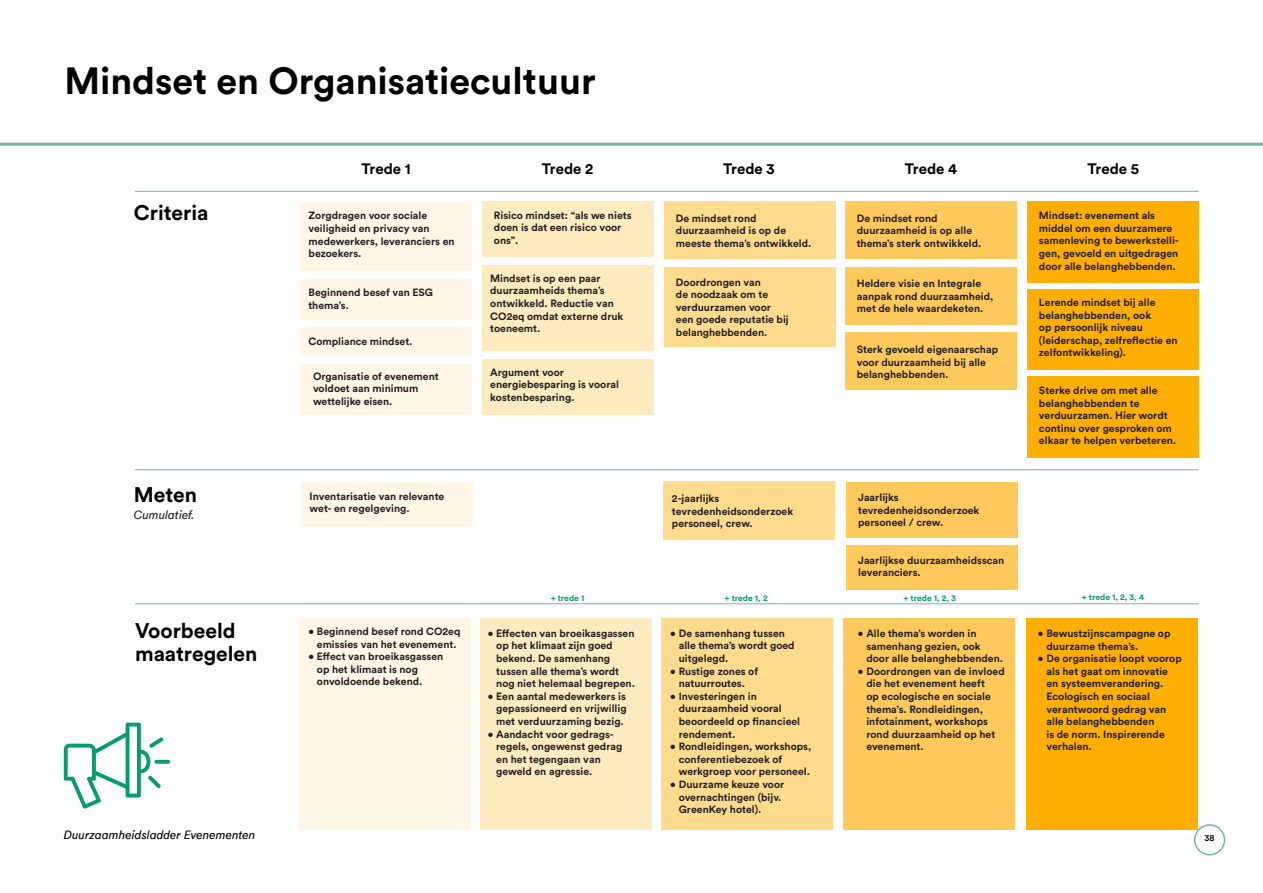
<style>
.page{position:relative;width:1263px;height:893px;background:#fff}
.page>*{position:absolute;margin:0;border:0;box-sizing:border-box;transform-origin:0 0}
.t1{font:700 37.5px "Circular Std";color:#000}
.t2{font:700 21px/22.5px "Circular Std";color:#000}
.t3{font:700 15px "Circular Std";color:#000}
.t4{font:italic 12px "Circular";color:#000}
.Tekst{font:italic 12px "Circular";color:#231f20}
.t5{font:700 10.5px/12.6px "Circular Std";color:#231f20}
.t6{font:500 9px "Circular";color:#000}
.Tekst-2{font:700 8.55px "Circular Std";color:#079c6d}
</style>
<div class="page">
<div style="left:1194px;top:824px;width:31px;height:31px;border:2px solid #73ba9b;border-radius:50%"></div>
<hr style="left:0;top:143px;width:1263px;height:3px;background:#73ba9b">
<div style="left:845px;top:267px;width:171px;height:57px;background:#ffca5b"></div>
<div style="left:845px;top:333px;width:171px;height:57px;background:#ffca5b"></div>
<div style="left:845px;top:202px;width:171px;height:57px;background:#ffca5b"></div>
<div style="left:846px;top:482px;width:171px;height:55px;background:#ffca5b"></div>
<div style="left:846px;top:546px;width:171px;height:44px;background:#ffca5b"></div>
<div style="left:1027px;top:202px;width:171px;height:81px;background:#ffae03"></div>
<div style="left:1027px;top:289px;width:171px;height:81px;background:#ffae03"></div>
<div style="left:1027px;top:376px;width:171px;height:81px;background:#ffae03"></div>
<div style="left:301px;top:482px;width:172px;height:44px;background:#fff7e6"></div>
<div style="left:482px;top:202px;width:171px;height:55px;background:#ffebc0"></div>
<div style="left:482px;top:265px;width:171px;height:85px;background:#ffebc0"></div>
<div style="left:482px;top:359px;width:171px;height:55px;background:#ffebc0"></div>
<div style="left:664px;top:482px;width:171px;height:58px;background:#ffdb8e"></div>
<div style="left:664px;top:202px;width:171px;height:57px;background:#ffdb8e"></div>
<div style="left:664px;top:267px;width:171px;height:79px;background:#ffdb8e"></div>
<div style="left:300px;top:202px;width:171px;height:69px;background:#fff7e6"></div>
<div style="left:300px;top:328px;width:171px;height:27px;background:#fff7e6"></div>
<div style="left:300px;top:279px;width:171px;height:40px;background:#fff7e6"></div>
<div style="left:300px;top:364px;width:171px;height:50px;background:#fff7e6"></div>
<hr style="left:135px;top:191px;width:1063px;height:1px;background:#73ba9b">
<hr style="left:135px;top:469px;width:1063px;height:1px;background:#73ba9b">
<hr style="left:135px;top:603px;width:1063px;height:1px;background:#73ba9b">
<div style="left:1026px;top:618px;width:171px;height:211px;background:#ffae03"></div>
<div style="left:661px;top:618px;width:172px;height:211px;background:#ffdb8e"></div>
<div style="left:480px;top:618px;width:171px;height:211px;background:#ffebc0"></div>
<div style="left:300px;top:618px;width:171px;height:211px;background:#fff7e6"></div>
<div style="left:843px;top:618px;width:172px;height:211px;background:#ffca5b"></div>
<svg style="left:154px;top:760px;width:16px;height:4px"></svg>
<svg style="left:64px;top:723px;width:100px;height:86px"></svg>
<p class="t1" style="left:64px;top:57px;width:533px">Mindset en Organisatiecultuur</p>
<p class="t2" style="left:134px;top:201px;width:76px">Criteria</p>
<p class="t2" style="left:134px;top:483px;width:65px">Meten</p>
<p class="Tekst" style="left:134px;top:507px;width:62px">Cumulatief.</p>
<p class="t2" style="left:135px;top:619px;width:124px">Voorbeeld maatregelen</p>
<p class="t3" style="left:361px;top:159px;width:51px">Trede 1</p>
<p class="t3" style="left:542px;top:159px;width:53px">Trede 2</p>
<p class="t3" style="left:723px;top:159px;width:53px">Trede 3</p>
<p class="t3" style="left:905px;top:159px;width:54px">Trede 4</p>
<p class="t3" style="left:1087px;top:159px;width:53px">Trede 5</p>
<p class="t5" style="left:309px;top:209px;width:148px">Zorgdragen voor sociale veiligheid en privacy van medewerkers, leveranciers en bezoekers.</p>
<p class="t5" style="left:309px;top:286px;width:126px">Beginnend besef van ESG thema’s.</p>
<p class="t5" style="left:309px;top:335px;width:105px">Compliance mindset.</p>
<p class="t5" style="left:313px;top:369px;width:127px">Organisatie of evenement voldoet aan minimum wettelijke eisen.</p>
<p class="t5" style="left:310px;top:489px;width:136px">Inventarisatie van relevante wet- en regelgeving.</p>
<p class="t5" style="left:308px;top:625px;width:154px;text-align:center">• Beginnend besef rond CO2eq emissies van het evenement.</p>
<p class="t5" style="left:317px;top:650px;width:128px;text-indent:-9px">• Effect van broeikasgassen op het klimaat is nog onvoldoende bekend.</p>
<p class="t5" style="left:494px;top:209px;width:139px">Risico mindset: “als we niets doen is dat een risico voor ons”.</p>
<p class="t5" style="left:490px;top:272px;width:135px">Mindset is op een paar duurzaamheids thema’s ontwikkeld. Reductie van<br>CO2eq omdat externe druk toeneemt.</p>
<p class="t5" style="left:490px;top:365px;width:130px">Argument voor energiebesparing is vooral kostenbesparing.</p>
<p class="t5" style="left:676px;top:211px;width:137px">De mindset rond duurzaamheid is op de meeste thema’s ontwikkeld.</p>
<p class="t5" style="left:676px;top:275px;width:114px">Doordrongen van<br>de noodzaak om te verduurzamen voor een goede reputatie bij belanghebbenden.</p>
<p class="t5" style="left:672px;top:492px;width:123px">2-jaarlijks tevredenheidsonderzoek personeel, crew.</p>
<p class="t5" style="left:857px;top:211px;width:126px">De mindset rond duurzaamheid is op alle thema’s sterk ontwikkeld.</p>
<p class="t5" style="left:857px;top:277px;width:138px">Heldere visie en Integrale aanpak rond duurzaamheid, met de hele waardeketen.</p>
<p class="t5" style="left:857px;top:343px;width:143px">Sterk gevoeld eigenaarschap voor duurzaamheid bij alle belanghebbenden.</p>
<p class="t5" style="left:858px;top:491px;width:123px">Jaarlijks tevredenheidsonderzoek personeel / crew.</p>
<p class="t5" style="left:858px;top:553px;width:148px">Jaarlijkse duurzaamheidsscan leveranciers.</p>
<p class="t5" style="left:1039px;top:209px;width:141px">Mindset: evenement als middel om een duurzamere samenleving te bewerkstelli&shy;gen, gevoeld en uitgedragen door alle belanghebbenden.</p>
<p class="t5" style="left:1039px;top:296px;width:140px">Lerende mindset bij alle belanghebbenden, ook<br>op persoonlijk niveau (leiderschap, zelfreflectie en zelfontwikkeling).</p>
<p class="t5" style="left:1039px;top:384px;width:139px">Sterke drive om met alle belanghebbenden te verduurzamen. Hier wordt continu over gesproken om elkaar te helpen verbeteren.</p>
<p class="Tekst-2" style="left:551px;top:593px;width:35px">+ trede 1</p>
<p class="Tekst-2" style="left:725px;top:593px;width:45px">+ trede 1, 2</p>
<p class="Tekst-2" style="left:903px;top:593px;width:54px">+ trede 1, 2, 3</p>
<p class="Tekst-2" style="left:1082px;top:592px;width:64px">+ trede 1, 2, 3, 4</p>
<p class="t5" style="left:496px;top:627px;width:140px;text-indent:-9px">• Effecten van broeikasgassen op het klimaat zijn goed bekend. De samenhang tussen alle thema’s wordt nog niet helemaal begrepen.</p>
<p class="t5" style="left:496px;top:690px;width:132px;text-align:justify;text-indent:-9px">• Een aantal medewerkers is gepassioneerd en vrijwillig met verduurzaming bezig.</p>
<p class="t5" style="left:496px;top:727px;width:128px;text-indent:-9px">• Aandacht voor gedrags&shy;regels, ongewenst gedrag en het tegengaan van geweld en agressie.</p>
<p class="t5" style="left:679px;top:627px;width:117px;text-indent:-9px">• De samenhang tussen alle thema’s wordt goed uitgelegd.</p>
<p class="t5" style="left:670px;top:664px;width:89px;text-align:center">• Rustige zones of natuurroutes.</p>
<p class="t5" style="left:679px;top:690px;width:123px;text-indent:-9px">• Investeringen in duurzaamheid vooral beoordeeld op financieel rendement.</p>
<p class="t5" style="left:679px;top:740px;width:134px;text-indent:-9px">• Rondleidingen, workshops, conferentiebezoek of werkgroep voor personeel.</p>
<p class="t5" style="left:679px;top:778px;width:107px;text-indent:-9px">• Duurzame keuze voor overnachtingen (bijv.<br>GreenKey hotel).</p>
<p class="t5" style="left:866px;top:627px;width:138px;text-indent:-9px">• Alle thema’s worden in samenhang gezien, ook door alle belanghebbenden.</p>
<p class="t5" style="left:866px;top:664px;width:140px;text-indent:-9px">• Doordrongen van de invloed die het evenement heeft<br>op ecologische en sociale thema’s. Rondleidingen, infotainment, workshops rond duurzaamheid op het evenement.</p>
<p class="t5" style="left:1046px;top:627px;width:125px;text-indent:-9px">• Bewustzijnscampagne op duurzame thema’s.</p>
<p class="t5" style="left:1046px;top:652px;width:137px;text-indent:-9px">• De organisatie loopt voorop als het gaat om innovatie en systeemverandering.<br>Ecologisch en sociaal verantwoord gedrag van alle belanghebbenden<br>is de norm. Inspirerende verhalen.</p>
<p class="t4" style="left:64px;top:827px;width:193px">Duurzaamheidsladder Evenementen</p>
<p class="t6" style="left:1204px;top:832px;width:12px">38</p>
</div>
